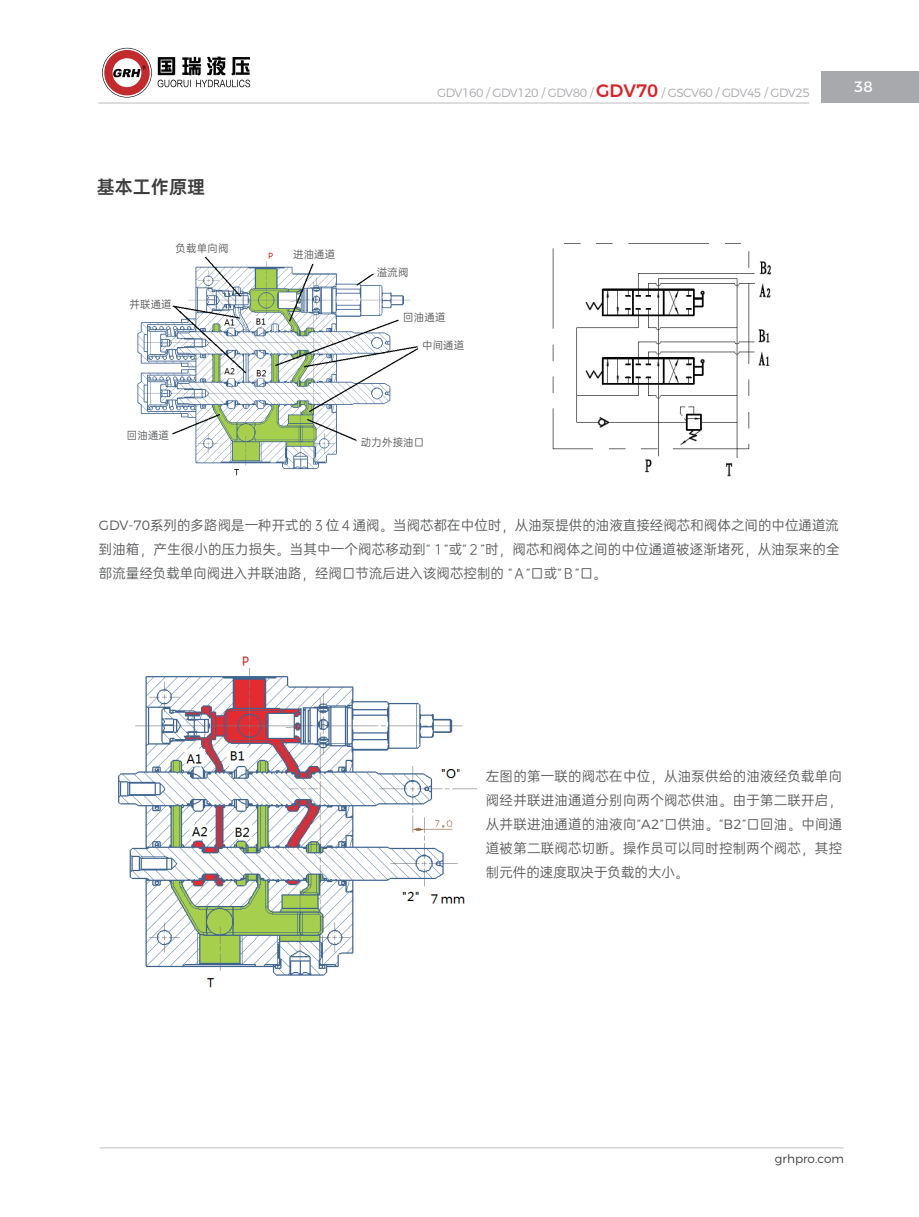
<style>
.page{position:relative;width:919px;height:1217px;background:#fff}
.page>*{position:absolute;margin:0;border:0;box-sizing:border-box;transform-origin:0 0}
.t1{font:18px "OPPO Sans B";color:#3e3e3f}
.t2{font:15px "Montserrat";color:#fff}
.t3{font:13.5px/24px "OPPO Sans R";color:#57585a;text-align:justify}
.t4{font:300 12px "Montserrat";letter-spacing:-.04em;color:#a8a9ad}
.t5{font:300 12px "Montserrat";color:#3e3e3f}
.t6{font:10.5px "OPPO Sans R";letter-spacing:.01em;color:#57585a}
.s1{font-weight:500;font-size:18px;color:#d52529}
.s2{font-family:"Montserrat";font-weight:300}
</style>
<div class="page">
<hr style="left:100px;top:1147px;width:743px;height:1px;background:#bcbdc0">
<div style="left:821px;top:71px;width:97px;height:32px;background:#a8a9ad"></div>
<hr style="left:98px;top:103px;width:711px;height:1px;background:#bcbdc0">
<img style="left:137px;top:252px;width:282px;height:224px">
<img style="left:118px;top:656px;width:360px;height:332px">
<img style="left:552px;top:243px;width:220px;height:234px">
<svg style="left:103px;top:48px;width:48px;height:49px"></svg>
<svg style="left:104px;top:50px;width:46px;height:45px"></svg>
<svg style="left:158px;top:57px;width:92px;height:30px"></svg>
<h1 class="t1" style="left:97px;top:172px;width:109px">基本工作原理</h1>
<p class="t6" style="left:176px;top:240px;width:54px">负载单向阀</p>
<p class="t6" style="left:129px;top:296px;width:44px">并联通道</p>
<p class="t4" style="left:437px;top:83px;width:374px">GDV160 / GDV120 / GDV80 / <span class="s1">GDV70</span> / GSCV60 / GDV45 / GDV25</p>
<p class="t2" style="left:854px;top:75px;width:20px">38</p>
<p class="t6" style="left:293px;top:246px;width:44px">进油通道</p>
<p class="t6" style="left:377px;top:264px;width:33px">溢流阀</p>
<p class="t6" style="left:403px;top:309px;width:44px">回油通道</p>
<p class="t6" style="left:422px;top:337px;width:44px">中间通道</p>
<p class="t6" style="left:127px;top:427px;width:44px">回油通道</p>
<p class="t6" style="left:361px;top:433px;width:65px">动力外接油口</p>
<p class="t3" style="left:99px;top:512px;width:742px"><span class="s2">GDV-70</span>系列的多路阀是一种开式的３位４通阀。当阀芯都在中位时，从油泵提供的油液直接经阀芯和阀体之间的中位通道流到油箱，产生很小的压力损失。当其中一个阀芯移动到<span class="s2">“</span>１<span class="s2">”</span>或<span class="s2">“</span>２<span class="s2">”</span>时，阀芯和阀体之间的中位通道被逐渐堵死，从油泵来的全部流量经负载单向阀进入并联油路，经阀口节流后进入该阀芯控制的 <span class="s2">“</span>Ａ<span class="s2">”</span>口或<span class="s2">“</span>Ｂ<span class="s2">”</span>口。</p>
<p class="t3" style="left:486px;top:763px;width:358px">左图的第一联的阀芯在中位，从油泵供给的油液经负载单向阀经并联进油通道分别向两个阀芯供油。由于第二联开启，从并联进油通道的油液向<span class="s2">“A2”</span>口供油。<span class="s2">“B2”</span>口回油。中间通道被第二联阀芯切断。操作员可以同时控制两个阀芯，其控制元件的速度取决于负载的大小。</p>
<p class="t5" style="left:774px;top:1149px;width:71px">grhpro.com</p>
</div>
